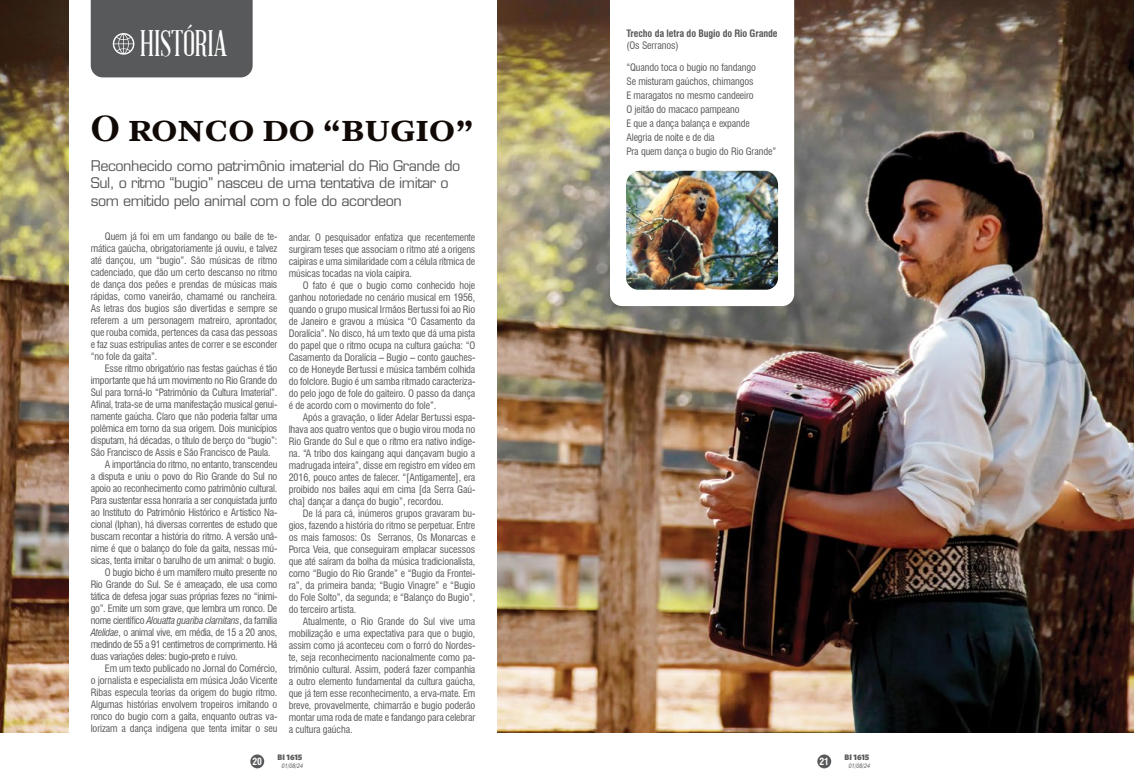
<style>
.page{position:relative;width:1134px;height:780px;background:#fff}
.page>*{position:absolute;margin:0;border:0;box-sizing:border-box;transform-origin:0 0}
.t1{font:700 40.4px "Arnhem Small Caps";color:#100906}
.t2{font:36px "Abraham Lincoln";color:#fff}
.t3{font:14.4px/17.3px "Eurostile LT Std";letter-spacing:-.03em;color:#58595b}
.t4{font:condensed 10px/12px "Swiss 721 BT";letter-spacing:-.02em;color:#58595b;text-align:justify}
.t5{font:700 condensed 10px "Swiss 721 BT";letter-spacing:-.01em;color:#58595b}
.t6{font:700 condensed 9.6px "Swiss 721 BT";color:#fff}
.t7{font:900 8px "Whitney HTF";color:#58595b}
.t8{font:italic condensed 6px "Swiss 721 BT";color:#58595b}
.s1{font-style:italic}
</style>
<div class="page">
<img style="left:0;top:0;width:1134px;height:732px">
<div style="left:69px;top:0;width:427px;height:747px;background:#fff"></div>
<div style="left:91px;top:0;width:162px;height:77px;background:#58595b"></div>
<svg style="left:610px;top:0;width:184px;height:306px"></svg>
<img style="left:626px;top:171px;width:152px;height:119px">
<div style="left:250px;top:754px;width:14px;height:14px;background:#58595b;border-radius:50%"></div>
<div style="left:817px;top:754px;width:14px;height:14px;background:#58595b;border-radius:50%"></div>
<h2 class="t2" style="left:140px;top:25px;width:89px">HISTÓRIA</h2>
<h1 class="t1" style="left:91px;top:105px;width:384px">O ronco do “bugio”</h1>
<h3 class="t3" style="left:91px;top:157px;width:371px">Reconhecido como patrimônio imaterial do Rio Grande do<br>Sul, o ritmo “bugio” nasceu de uma tentativa de imitar o som emitido pelo animal com o fole do acordeon</h3>
<p class="t4" style="left:91px;top:230px;width:188px;text-indent:14px">Quem já foi em um fandango ou baile de te&shy;mática gaúcha, obrigatoriamente já ouviu, e talvez até dançou, um “bugio”. São músicas de ritmo cadenciado, que dão um certo descanso no ritmo de dança dos peões e prendas de músicas mais rápidas, como vaneirão, chamamé ou rancheira.<br>As letras dos bugios são divertidas e sempre se referem a um personagem matreiro, aprontador, que rouba comida, pertences da casa das pessoas e faz suas estripulias antes de correr e se esconder “no fole da gaita”.</p>
<p class="t4" style="left:105px;top:362px;width:174px">Esse ritmo obrigatório nas festas gaúchas é tão</p>
<p class="t4" style="left:91px;top:374px;width:188px">importante que há um movimento no Rio Grande do</p>
<p class="t4" style="left:91px;top:386px;width:188px">Sul para torná-lo “Patrimônio da Cultura Imaterial”.</p>
<p class="t4" style="left:91px;top:398px;width:188px">Afinal, trata-se de uma manifestação musical genui-</p>
<p class="t4" style="left:91px;top:410px;width:188px">namente gaúcha. Claro que não poderia faltar uma</p>
<p class="t4" style="left:91px;top:422px;width:188px">polêmica em torno da sua origem. Dois municípios</p>
<p class="t4" style="left:91px;top:434px;width:188px">disputam, há décadas, o título de berço do “bugio”:</p>
<p class="t4" style="left:91px;top:446px;width:181px">São Francisco de Assis e São Francisco de Paula.</p>
<p class="t4" style="left:105px;top:458px;width:174px">A importância do ritmo, no entanto, transcendeu</p>
<p class="t4" style="left:91px;top:470px;width:188px">a disputa e uniu o povo do Rio Grande do Sul no</p>
<p class="t4" style="left:91px;top:482px;width:188px">apoio ao reconhecimento como patrimônio cultural.</p>
<p class="t4" style="left:91px;top:494px;width:188px">Para sustentar essa honraria a ser conquistada junto</p>
<p class="t4" style="left:91px;top:506px;width:188px">ao Instituto do Patrimônio Histórico e Artístico Na-</p>
<p class="t4" style="left:91px;top:518px;width:188px">cional (Iphan), há diversas correntes de estudo que</p>
<p class="t4" style="left:91px;top:530px;width:188px">buscam recontar a história do ritmo. A versão unâ-</p>
<p class="t4" style="left:91px;top:542px;width:188px">nime é que o balanço do fole da gaita, nessas mú-</p>
<p class="t4" style="left:91px;top:554px;width:187px">sicas, tenta imitar o barulho de um animal: o bugio.</p>
<p class="t4" style="left:105px;top:566px;width:174px">O bugio bicho é um mamífero muito presente no</p>
<p class="t4" style="left:91px;top:578px;width:188px">Rio Grande do Sul. Se é ameaçado, ele usa como</p>
<p class="t4" style="left:91px;top:590px;width:188px">tática de defesa jogar suas próprias fezes no “inimi-</p>
<p class="t4" style="left:91px;top:602px;width:188px">go”. Emite um som grave, que lembra um ronco. De</p>
<p class="t4" style="left:91px;top:614px;width:188px">nome científico <span class="s1">Alouatta guariba clamitans</span>, da família</p>
<p class="t4" style="left:91px;top:626px;width:188px"><span class="s1">Atelidae</span>, o animal vive, em média, de 15 a 20 anos,</p>
<p class="t4" style="left:91px;top:638px;width:188px">medindo de 55 a 91 centímetros de comprimento. Há</p>
<p class="t4" style="left:91px;top:650px;width:148px">duas variações deles: bugio-preto e ruivo.</p>
<p class="t4" style="left:105px;top:662px;width:174px">Em um texto publicado no Jornal do Comércio,</p>
<p class="t4" style="left:91px;top:674px;width:188px">o jornalista e especialista em música João Vicente</p>
<p class="t4" style="left:91px;top:686px;width:188px">Ribas especula teorias da origem do bugio ritmo.</p>
<p class="t4" style="left:91px;top:698px;width:188px">Algumas histórias envolvem tropeiros imitando o</p>
<p class="t4" style="left:91px;top:710px;width:188px">ronco do bugio com a gaita, enquanto outras va-</p>
<p class="t4" style="left:91px;top:722px;width:188px">lorizam a dança indígena que tenta imitar o seu</p>
<p class="t4" style="left:289px;top:231px;width:188px">andar. O pesquisador enfatiza que recentemente surgiram teses que associam o ritmo até a origens caipiras e uma similaridade com a célula rítmica de músicas tocadas na viola caipira.</p>
<p class="t4" style="left:289px;top:279px;width:188px;text-indent:14px">O fato é que o bugio como conhecido hoje ganhou notoriedade no cenário musical em 1956, quando o grupo musical Irmãos Bertussi foi ao Rio de Janeiro e gravou a música “O Casamento da Doralícia”. No disco, há um texto que dá uma pista do papel que o ritmo ocupa na cultura gaúcha: “O Casamento da Doralícia – Bugio – conto gauches&shy;co de Honeyde Bertussi e música também colhida do folclore. Bugio é um samba ritmado caracteriza&shy;do pelo jogo de fole do gaiteiro. O passo da dança é de acordo com o movimento do fole”.</p>
<p class="t4" style="left:289px;top:411px;width:188px;text-indent:14px">Após a gravação, o líder Adelar Bertussi espa&shy;lhava aos quatro ventos que o bugio virou moda no Rio Grande do Sul e que o ritmo era nativo indíge&shy;na. “A tribo dos kaingang aqui dançavam bugio a madrugada inteira”, disse em registro em vídeo em 2016, pouco antes de falecer. “[Antigamente], era proibido nos bailes aqui em cima [da Serra Gaú&shy;cha] dançar a dança do bugio”, recordou.</p>
<p class="t4" style="left:289px;top:507px;width:188px;text-indent:14px">De lá para cá, inúmeros grupos gravaram bu&shy;gios, fazendo a história do ritmo se perpetuar. Entre os mais famosos: Os Serranos, Os Monarcas e Porca Veia, que conseguiram emplacar sucessos que até saíram da bolha da música tradicionalista, como “Bugio do Rio Grande” e “Bugio da Frontei&shy;ra”, da primeira banda; “Bugio Vinagre” e “Bugio do Fole Solto”, da segunda; e “Balanço do Bugio”, do terceiro artista.</p>
<p class="t4" style="left:289px;top:615px;width:188px;text-indent:14px">Atualmente, o Rio Grande do Sul vive uma mobilização e uma expectativa para que o bugio, assim como já aconteceu com o forró do Nordes&shy;te, seja reconhecimento nacionalmente como pa&shy;trimônio cultural. Assim, poderá fazer companhia a outro elemento fundamental da cultura gaúcha, que já tem esse reconhecimento, a erva-mate. Em breve, provavelmente, chimarrão e bugio poderão montar uma roda de mate e fandango para celebrar a cultura gaúcha.</p>
<p class="t6" style="left:252px;top:755px;width:11px">20</p>
<p class="t7" style="left:278px;top:752px;width:26px">BI 1615</p>
<p class="t8" style="left:282px;top:762px;width:23px">01/08/24</p>
<p class="t5" style="left:626px;top:27px;width:153px">Trecho da letra do Bugio do Rio Grande</p>
<p class="t4" style="left:626px;top:39px;width:54px">(Os Serranos)</p>
<p class="t4" style="left:626px;top:60px;width:151px;line-height:14px;text-align:left">“Quando toca o bugio no fandango<br>Se misturam gaúchos, chimangos<br>E maragatos no mesmo candeeiro<br>O jeitão do macaco pampeano<br>E que a dança balança e expande<br>Alegria de noite e de dia<br>Pra quem dança o bugio do Rio Grande”</p>
<p class="t6" style="left:819px;top:755px;width:11px">21</p>
<p class="t7" style="left:844px;top:752px;width:26px">BI 1615</p>
<p class="t8" style="left:849px;top:762px;width:23px">01/08/24</p>
</div>
